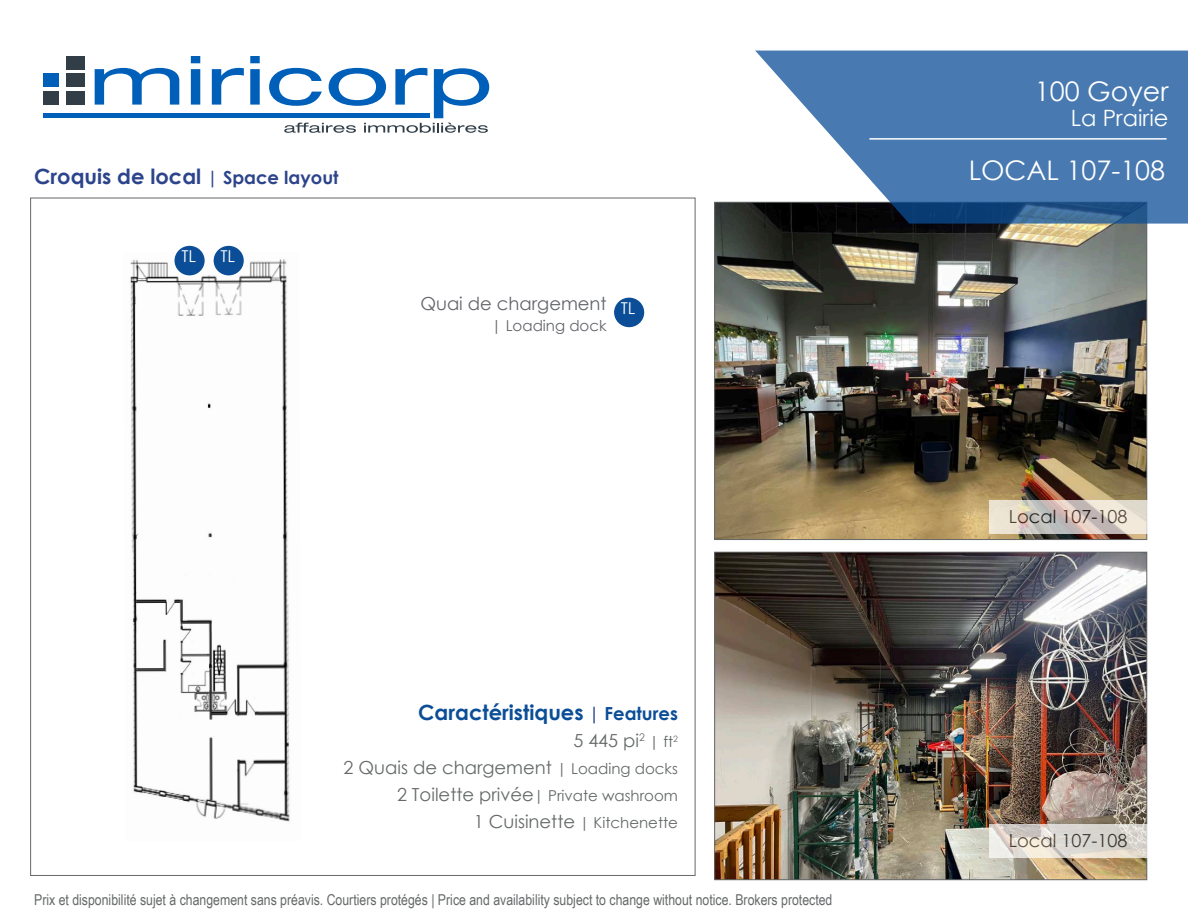
<style>
.page{position:relative;width:1188px;height:918px;background:#fff}
.page>*{position:absolute;margin:0;border:0;box-sizing:border-box;transform-origin:0 0}
.t1{font:27px "Century Gothic";color:#fff}
.t2{font:22.5px "Century Gothic";color:#fff}
.t3{font:700 21px "Century Gothic";color:#2c448b}
.t4{font:700 21px "Century Gothic";color:#0b4e97}
.t5{font:18px "Century Gothic";color:#656969}
.t6{font:18px "Century Gothic";color:#231f20}
.t7{font:18px "Century Gothic";color:#63656a}
.t8{font:15px "Arial Narrow";color:#656969}
.t9{font:15px "Century Gothic";color:#656969}
.t10{font:15px "Century Gothic";color:#63656a}
.s1{font-size:18px}
.s2{font-size:18px;color:#2c448b}
.s3{font-size:15px}
</style>
<div class="page">
<svg style="left:95px;top:68px;width:84px;height:37px"></svg>
<svg style="left:191px;top:56px;width:9px;height:49px"></svg>
<svg style="left:212px;top:68px;width:32px;height:37px"></svg>
<svg style="left:250px;top:56px;width:10px;height:49px"></svg>
<hr style="left:43px;top:114px;width:387px;height:4px;background:#005fb9">
<div style="left:66px;top:74px;width:19px;height:13px;background:#313e48"></div>
<div style="left:66px;top:56px;width:19px;height:13px;background:#313e48"></div>
<div style="left:66px;top:91px;width:19px;height:13px;background:#313e48"></div>
<div style="left:43px;top:74px;width:16px;height:13px;background:#005fb9"></div>
<div style="left:43px;top:91px;width:16px;height:13px;background:#313e48"></div>
<svg style="left:269px;top:68px;width:220px;height:65px"></svg>
<img style="left:716px;top:204px;width:429px;height:334px">
<img style="left:716px;top:554px;width:429px;height:324px">
<div style="left:714px;top:552px;width:433px;height:328px;border:1px solid #656969"></div>
<svg style="left:989px;top:500px;width:158px;height:33px;background:#dad1c7"></svg>
<svg style="left:989px;top:824px;width:158px;height:33px;background:#dfdad2"></svg>
<div style="left:615px;top:298px;width:29px;height:29px;background:#0b4e97;border-radius:50%"></div>
<div style="left:614px;top:298px;width:30px;height:29px;border:1px solid #0b4e97;border-radius:50%"></div>
<img style="left:130px;top:252px;width:160px;height:570px">
<div style="left:175px;top:246px;width:29px;height:29px;background:#0b4e97;border-radius:50%"></div>
<div style="left:174px;top:246px;width:31px;height:29px;border:1px solid #0b4e97;border-radius:50%"></div>
<div style="left:214px;top:246px;width:29px;height:29px;background:#0b4e97;border-radius:50%"></div>
<div style="left:214px;top:246px;width:30px;height:29px;border:1px solid #0b4e97;border-radius:50%"></div>
<svg style="left:755px;top:51px;width:433px;height:173px;background:#5b84b1"></svg>
<hr style="left:869px;top:138px;width:298px;height:2px;background:#fff">
<p class="t3" style="left:34px;top:160px;width:306px">Croquis de local <span class="s1">| Space layout</span></p>
<p class="t7" style="left:420px;top:290px;width:188px">Quai de chargement</p>
<p class="t10" style="left:491px;top:315px;width:117px">| Loading dock</p>
<p class="t4" style="left:418px;top:696px;width:261px">Caractéristiques <span class="s2">|</span> <span class="s1">Features</span></p>
<p class="t5" style="left:573px;top:728px;width:106px">5 445 pi<sup>2</sup> <span class="s3">| ft</span><sup>2</sup></p>
<p class="t5" style="left:344px;top:755px;width:336px">2 Quais de chargement <span class="s3">| Loading docks</span></p>
<p class="t9" style="left:397px;top:785px;width:282px"><span class="s1">2 Toilette privée</span>| Private washroom</p>
<p class="t9" style="left:474px;top:812px;width:206px"><span class="s1">1 Cuisinette</span> | Kitchenette</p>
<p class="t8" style="left:34px;top:889px;width:800px">Prix et disponibilité sujet à changement sans préavis. Courtiers protégés | Price and availability subject to change without notice. Brokers protected</p>
<h1 class="t1" style="left:1035px;top:72px;width:135px">100 Goyer</h1>
<h2 class="t2" style="left:1071px;top:103px;width:99px">La Prairie</h2>
<p class="t1" style="left:969px;top:151px;width:198px">LOCAL 107-108</p>
<p class="t6" style="left:1009px;top:504px;width:120px">Local 107-108</p>
<p class="t6" style="left:1009px;top:828px;width:120px">Local 107-108</p>
</div>
